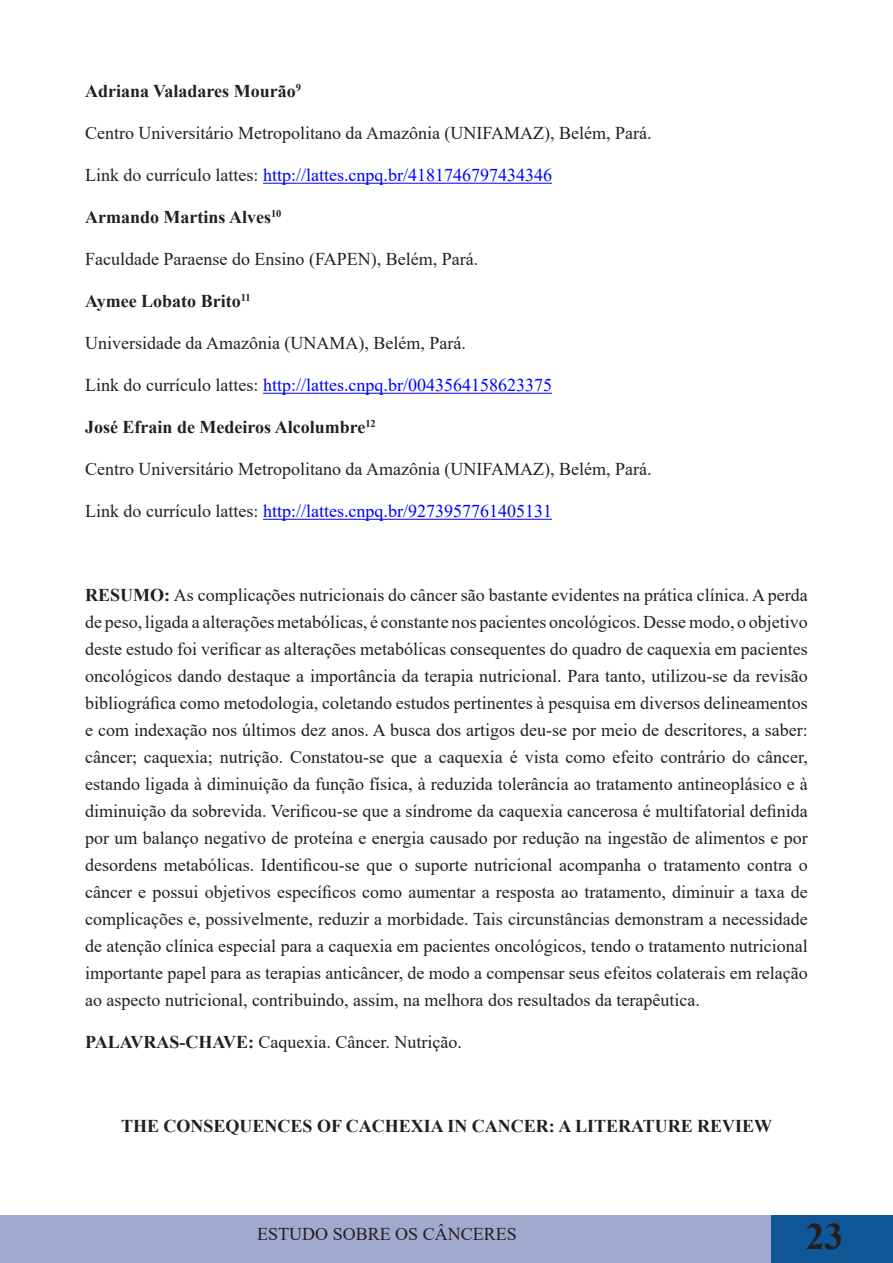
<style>
.page{position:relative;width:893px;height:1263px;background:#fff}
.page>*{position:absolute;margin:0;border:0;box-sizing:border-box;transform-origin:0 0}
.t1{font:700 37.5px "Times New Roman";color:#231f20}
.t2{font:18px/27px "Times New Roman";color:#231f20;text-align:justify}
.t3{font:18px "Times New Roman";color:#00f}
.t4{font:700 18px "Times New Roman";color:#231f20}
.s1{color:#231f20}
.s2{font-weight:700}
</style>
<div class="page">
<div style="left:0;top:1215px;width:893px;height:48px;background:#a1a9ce"></div>
<div style="left:771px;top:1215px;width:122px;height:48px;background:#105797"></div>
<hr style="left:263px;top:183px;width:289px;height:1px;background:#00f">
<hr style="left:263px;top:393px;width:289px;height:1px;background:#00f">
<hr style="left:263px;top:519px;width:289px;height:1px;background:#00f">
<p class="t4" style="left:85px;top:78px;width:217px">Adriana Valadares Mourão<sup>9</sup></p>
<p class="t2" style="left:85px;top:119px;width:568px">Centro Universitário Metropolitano da Amazônia (UNIFAMAZ), Belém, Pará.</p>
<p class="t3" style="left:85px;top:163px;width:468px"><span class="s1">Link do currículo lattes:</span> http://lattes.cnpq.br/4181746797434346</p>
<p class="t4" style="left:85px;top:204px;width:198px">Armando Martins Alves<sup>10</sup></p>
<p class="t2" style="left:85px;top:245px;width:395px">Faculdade Paraense do Ensino (FAPEN), Belém, Pará.</p>
<p class="t4" style="left:85px;top:288px;width:167px">Aymee Lobato Brito<sup>11</sup></p>
<p class="t2" style="left:85px;top:329px;width:382px">Universidade da Amazônia (UNAMA), Belém, Pará.</p>
<p class="t3" style="left:85px;top:373px;width:468px"><span class="s1">Link do currículo lattes:</span> http://lattes.cnpq.br/0043564158623375</p>
<p class="t4" style="left:85px;top:414px;width:292px">José Efrain de Medeiros Alcolumbre<sup>12</sup></p>
<p class="t2" style="left:85px;top:455px;width:568px">Centro Universitário Metropolitano da Amazônia (UNIFAMAZ), Belém, Pará.</p>
<p class="t3" style="left:85px;top:499px;width:468px"><span class="s1">Link do currículo lattes:</span> http://lattes.cnpq.br/9273957761405131</p>
<p class="t2" style="left:85px;top:581px;width:724px"><span class="s2">RESUMO:</span> As complicações nutricionais do câncer são bastante evidentes na prática clínica. A perda de peso, ligada a alterações metabólicas, é constante nos pacientes oncológicos. Desse modo, o objetivo deste estudo foi verificar as alterações metabólicas consequentes do quadro de caquexia em pacientes oncológicos dando destaque a importância da terapia nutricional. Para tanto, utilizou-se da revisão bibliográfica como metodologia, coletando estudos pertinentes à pesquisa em diversos delineamentos e com indexação nos últimos dez anos. A busca dos artigos deu-se por meio de descritores, a saber: câncer; caquexia; nutrição. Constatou-se que a caquexia é vista como efeito contrário do câncer, estando ligada à diminuição da função física, à reduzida tolerância ao tratamento antineoplásico e à diminuição da sobrevida. Verificou-se que a síndrome da caquexia cancerosa é multifatorial definida por um balanço negativo de proteína e energia causado por redução na ingestão de alimentos e por desordens metabólicas. Identificou-se que o suporte nutricional acompanha o tratamento contra o câncer e possui objetivos específicos como aumentar a resposta ao tratamento, diminuir a taxa de complicações e, possivelmente, reduzir a morbidade. Tais circunstâncias demonstram a necessidade de atenção clínica especial para a caquexia em pacientes oncológicos, tendo o tratamento nutricional importante papel para as terapias anticâncer, de modo a compensar seus efeitos colaterais em relação ao aspecto nutricional, contribuindo, assim, na melhora dos resultados da terapêutica.</p>
<p class="t2" style="left:85px;top:1028px;width:378px"><span class="s2">PALAVRAS-CHAVE:</span> Caquexia. Câncer. Nutrição.</p>
<p class="t4" style="left:121px;top:1113px;width:653px">THE CONSEQUENCES OF CACHEXIA IN CANCER: A LITERATURE REVIEW</p>
<p class="t2" style="left:257px;top:1220px;width:261px">ESTUDO SOBRE OS CÂNCERES</p>
<h1 class="t1" style="left:806px;top:1209px;width:39px">23</h1>
</div>
